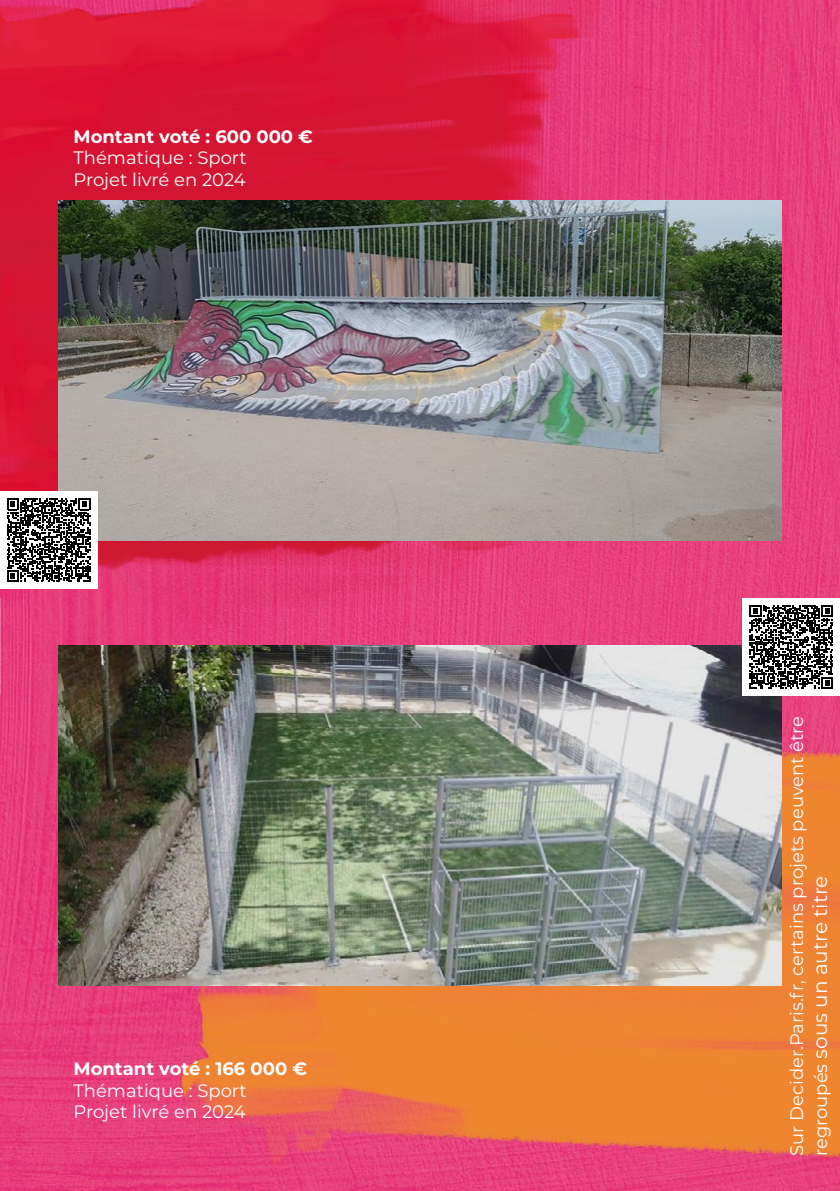
<style>
.page{position:relative;width:840px;height:1191px;background:#fff}
.page>*{position:absolute;margin:0;border:0;box-sizing:border-box;transform-origin:0 0}
.t1{font:20px "Montserrat";color:#fff}
.t2{font:18px/21.6px "Montserrat";color:#fff}
.t3{font:700 18px "Montserrat";color:#fff}
.s1{font-size:18px}
</style>
<div class="page">
<img style="left:0;top:0;width:839px;height:1191px">
<img style="left:146px;top:556px;width:693px;height:635px">
<img style="left:0;top:0;width:616px;height:623px">
<img style="left:58px;top:645px;width:723px;height:340px">
<img style="left:58px;top:201px;width:723px;height:340px">
<div style="left:742px;top:598px;width:97px;height:97px;background:#fff"></div>
<svg style="left:749px;top:605px;width:83px;height:83px"></svg>
<div style="left:0;top:492px;width:97px;height:97px;background:#fff"></div>
<svg style="left:7px;top:498px;width:83px;height:84px"></svg>
<p class="t3" style="left:73px;top:123px;width:241px">Montant voté : 600 000 €</p>
<p class="t2" style="left:73px;top:146px;width:175px">Thématique : Sport<br>Projet livré en 2024</p>
<p class="t3" style="left:73px;top:1055px;width:235px">Montant voté : 166 000 €</p>
<p class="t2" style="left:73px;top:1078px;width:175px">Thématique : Sport<br>Projet livré en 2024</p>
<p class="t2" style="left:784px;top:1156px;width:442px;rotate:-90deg">Sur Decider.Paris.fr, certains projets peuvent être</p>
<p class="t1" style="left:805px;top:1156px;width:282px;rotate:-90deg"><span class="s1">regroupés</span> sous un autre titre</p>
</div>
